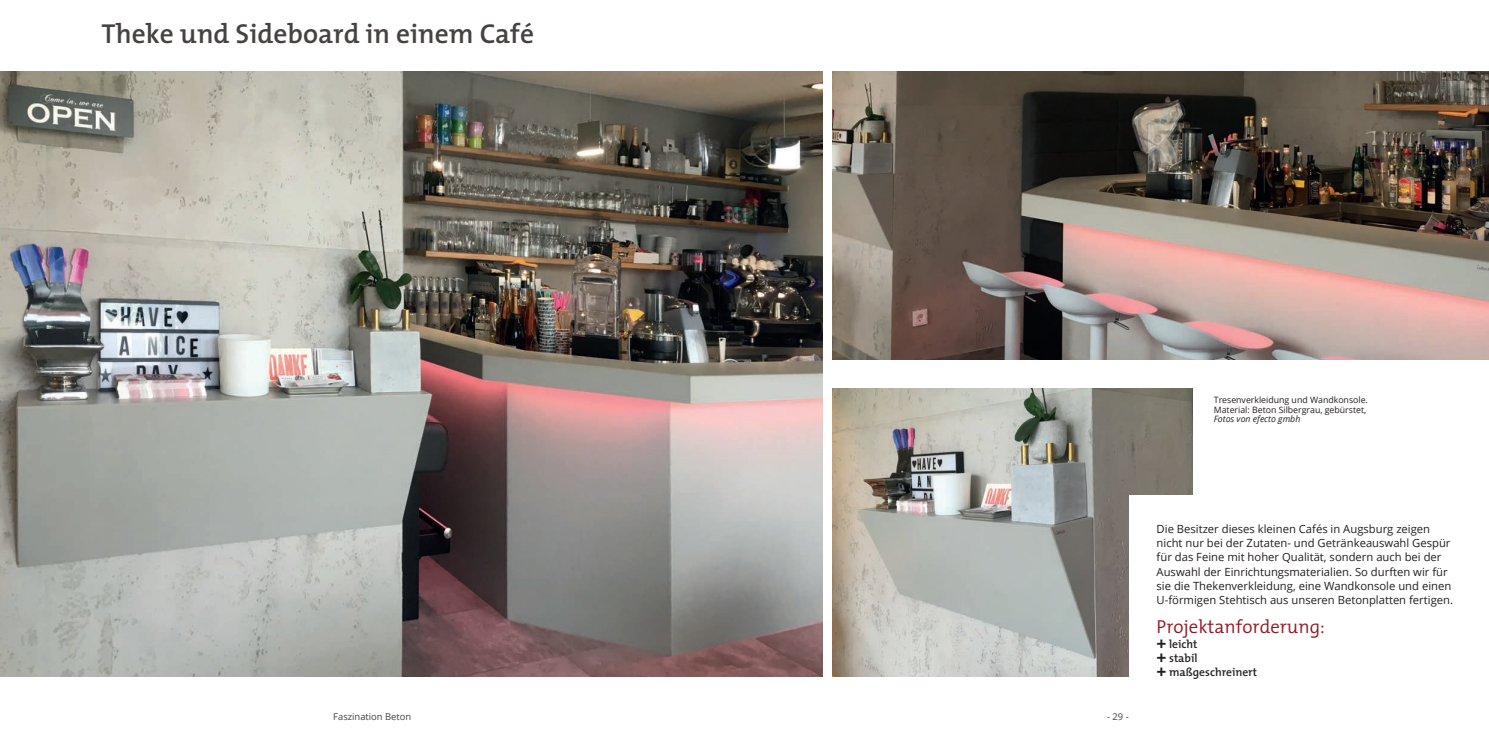
<style>
.page{position:relative;width:1489px;height:745px;background:#fff}
.page>*{position:absolute;margin:0;border:0;box-sizing:border-box;transform-origin:0 0}
.t1{font:600 27.5px "The Mix";color:#454241}
.t2{font:300 18.75px "The Mix";color:#8f1622}
.t3{font:600 11.5px/14.4px "The Mix";color:#231f20}
.t4{font:11.25px/14.4px "Open Sans";color:#231f20}
.t5{font:9.38px "Open Sans";color:#454241}
.t6{font:8.75px/9.6px "Open Sans";color:#231f20}
.t7{font:italic 8.75px "Open Sans";color:#231f20}
.s1{font-family:"Open Sans";font-weight:700;font-size:17.5px}
</style>
<div class="page">
<img style="left:0;top:72px;width:822px;height:604px">
<img style="left:832px;top:388px;width:360px;height:288px">
<img style="left:832px;top:72px;width:656px;height:287px">
<div style="left:1128px;top:495px;width:360px;height:217px;background:#fff"></div>
<h1 class="t1" style="left:102px;top:11px;width:434px">Theke und Sideboard in einem Café</h1>
<p class="t6" style="left:1213px;top:394px;width:155px">Tresenverkleidung und Wandkonsole.<br>Material: Beton Silbergrau, gebürstet,</p>
<p class="t7" style="left:1213px;top:412px;width:88px">Fotos von efecto gmbh</p>
<p class="t5" style="left:333px;top:709px;width:79px">Faszination Beton</p>
<p class="t5" style="left:1107px;top:709px;width:23px">- 29 -</p>
<p class="t4" style="left:1156px;top:520px;width:298px">Die Besitzer dieses kleinen Cafés in Augsburg zeigen nicht nur bei der Zutaten- und Getränkeauswahl Gespür für das Feine mit hoher Qualität, sondern auch bei der Auswahl der Einrichtungsmaterialien. So durften wir für sie die Thekenverkleidung, eine Wandkonsole und einen U-förmigen Stehtisch aus unseren Betonplatten fertigen.</p>
<h2 class="t2" style="left:1156px;top:611px;width:170px">Projektanforderung:</h2>
<p class="t3" style="left:1156px;top:635px;width:102px"><span class="s1">+</span> leicht<br><span class="s1">+</span> stabil<br><span class="s1">+</span> maßgeschreinert</p>
</div>
